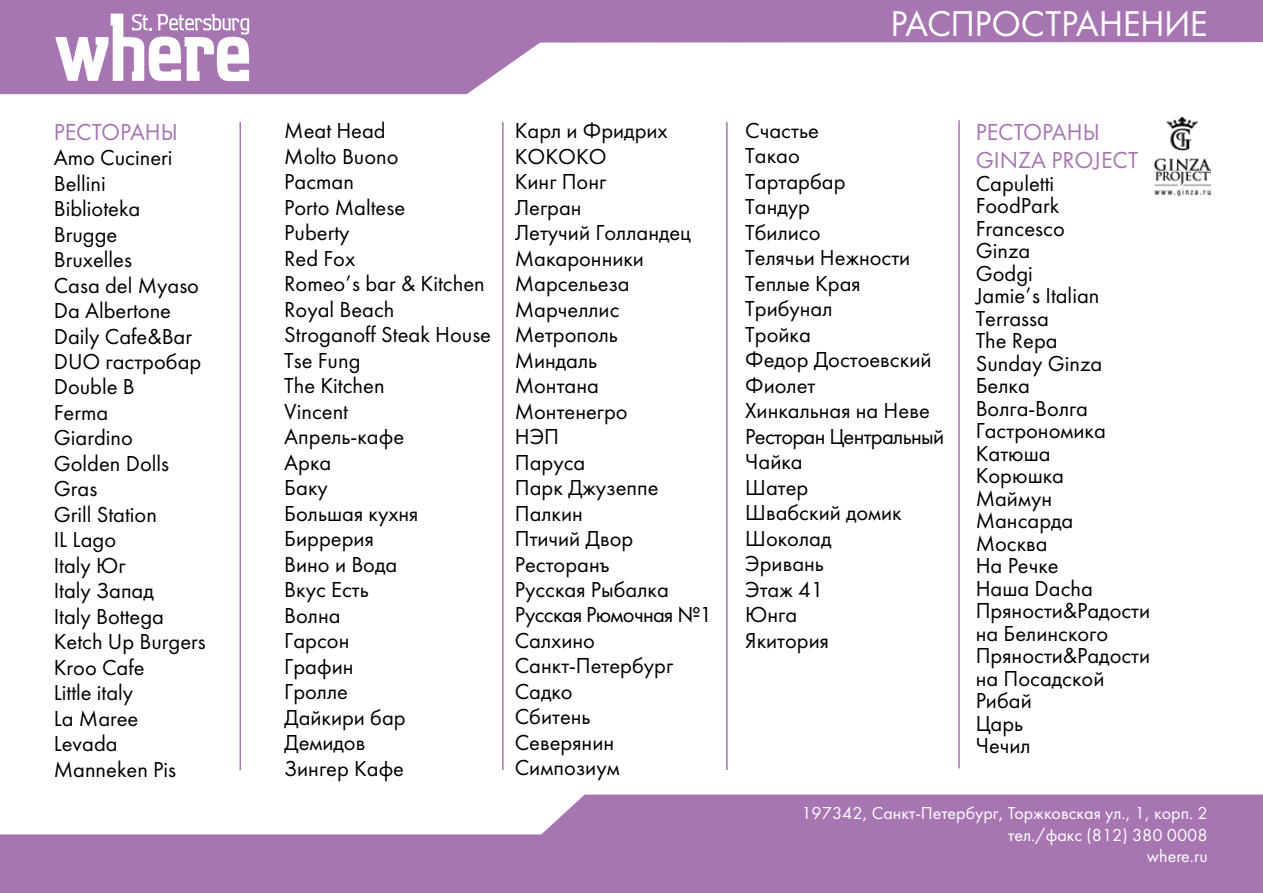
<style>
.page{position:relative;width:1263px;height:893px;background:#fff}
.page>*{position:absolute;margin:0;border:0;box-sizing:border-box;transform-origin:0 0}
.t1{font:37.2px "Futura";letter-spacing:-.015em;color:#fff}
.t2{font:24px/28.8px "Futura";color:#a776b2}
.t3{font:22.5px/25.5px "Futura";color:#000}
.t4{font:18px/21.6px "Futura";color:#fff;text-align:right}
</style>
<div class="page">
<svg style="left:0;top:794px;width:1263px;height:99px;fill:#a776b2"></svg>
<svg style="left:0;top:0;width:1263px;height:94px;fill:#a776b2"></svg>
<svg style="left:55px;top:14px;width:194px;height:67px"></svg>
<hr style="left:239px;top:122px;width:2px;height:648px;background:#a776b2">
<hr style="left:502px;top:122px;width:2px;height:648px;background:#a776b2">
<hr style="left:726px;top:122px;width:2px;height:648px;background:#a776b2">
<hr style="left:958px;top:120px;width:2px;height:648px;background:#a776b2">
<img style="left:1154px;top:117px;width:56px;height:78px">
<p class="t2" style="left:54px;top:117px;width:126px">РЕСТОРАНЫ</p>
<p class="t3" style="left:54px;top:145px;width:154px">Amo Cucineri<br>Bellini<br>Biblioteka<br>Brugge<br>Bruxelles<br>Casa del Myaso<br>Da Albertone<br>Daily Cafe&amp;Bar<br>DUO гастробар<br>Double B<br>Ferma<br>Giardino<br>Golden Dolls<br>Gras<br>Grill Station<br>IL Lago<br>Italy Юг<br>Italy Запад<br>Italy Bottega<br>Ketch Up Burgers<br>Kroo Cafe<br>Little italy<br>La Maree<br>Levada<br>Manneken Pis</p>
<h1 class="t1" style="left:890px;top:1px;width:319px">РАСПРОСТРАНЕНИЕ</h1>
<p class="t3" style="left:284px;top:118px;width:208px">Meat Head<br>Molto Buono<br>Pacman<br>Porto Maltese<br>Puberty<br>Red Fox<br>Romeo’s bar &amp; Kitchen<br>Royal Beach<br>Stroganoff Steak House<br>Tse Fung<br>The Kitchen<br>Vincent<br>Апрель-кафе<br>Арка<br>Баку<br>Большая кухня<br>Биррерия<br>Вино и Вода<br>Вкус Есть<br>Волна<br>Гарсон<br>Графин<br>Гролле<br>Дайкири бар<br>Демидов<br>Зингер Кафе</p>
<p class="t3" style="left:515px;top:118px;width:199px">Карл и Фридрих<br>КОКОКО<br>Кинг Понг<br>Легран<br>Летучий Голландец<br>Макаронники<br>Марсельеза<br>Марчеллис<br>Метрополь<br>Миндаль<br>Монтана<br>Монтенегро<br>НЭП<br>Паруса<br>Парк Джузеппе<br>Палкин<br>Птичий Двор<br>Ресторанъ<br>Русская Рыбалка<br>Русская Рюмочная №1<br>Салхино<br>Санкт-Петербург<br>Садко<br>Сбитень<br>Северянин<br>Симпозиум</p>
<p class="t3" style="left:745px;top:118px;width:200px">Счастье<br>Такао<br>Тартарбар<br>Тандур<br>Тбилисо<br>Телячьи Нежности<br>Теплые Края<br>Трибунал<br>Тройка<br>Федор Достоевский<br>Фиолет<br>Хинкальная на Неве<br>Ресторан Центральный<br>Чайка<br>Шатер<br>Швабский домик<br>Шоколад<br>Эривань<br>Этаж 41<br>Юнга<br>Якитория</p>
<p class="t2" style="left:976px;top:117px;width:164px">РЕСТОРАНЫ<br>GINZA PROJECT</p>
<p class="t3" style="left:976px;top:172px;width:176px;line-height:22.5px">Capuletti<br>FoodPark<br>Francesco<br>Ginza<br>Godgi<br>Jamie’s Italian<br>Terrassa<br>The Repa<br>Sunday Ginza<br>Белка<br>Волга-Волга<br>Гастрономика<br>Катюша<br>Корюшка<br>Маймун<br>Мансарда<br>Москва<br>На Речке<br>Наша Dacha<br>Пряности&amp;Радости на Белинского<br>Пряности&amp;Радости на Посадской<br>Рибай<br>Царь<br>Чечил</p>
<p class="t4" style="left:801px;top:802px;width:408px">197342, Санкт-Петербург, Торжковская ул., 1, корп. 2 тел./факс (812) 380 0008<br>where.ru</p>
</div>
